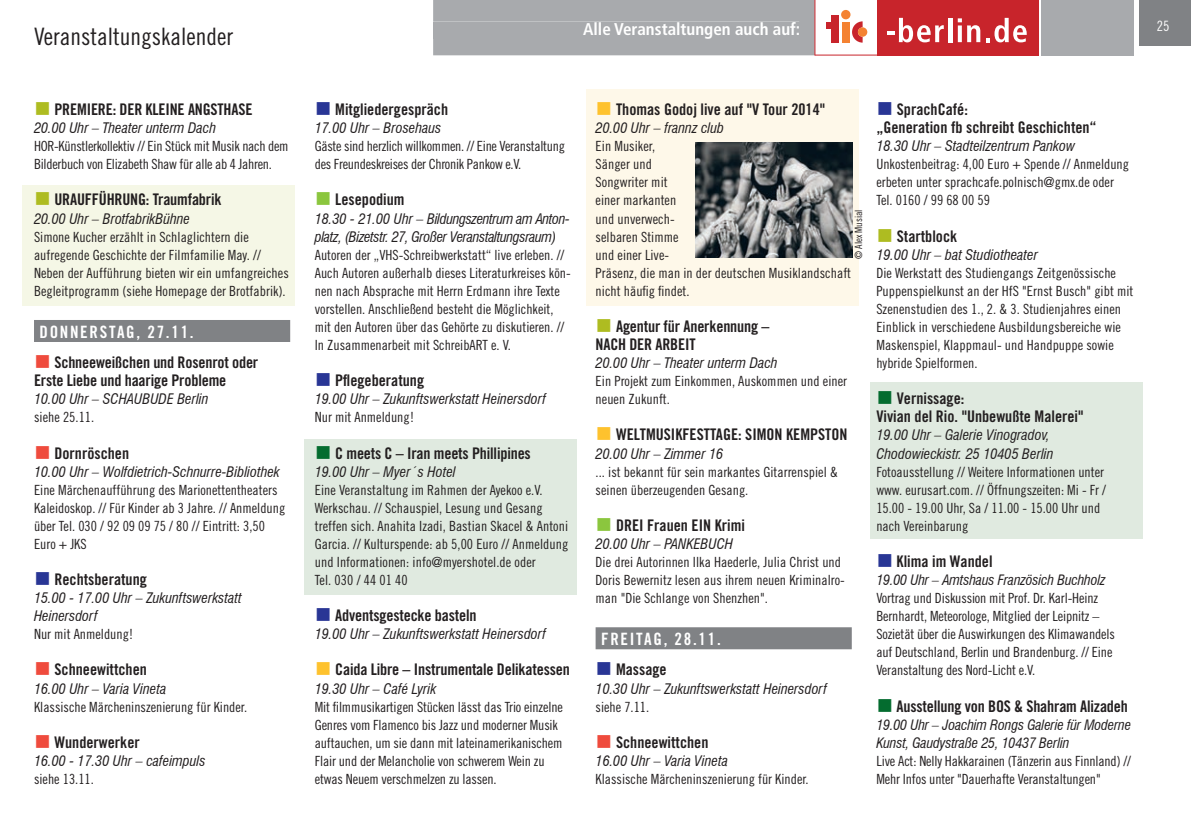
<style>
.page{position:relative;width:1191px;height:840px;background:#fff}
.page>*{position:absolute;margin:0;border:0;box-sizing:border-box;transform-origin:0 0}
.t1{font:24px "Trade Gothic Cond Eighteen";color:#231f20}
.t2{font:17px "Trade Gothic Bold Cond Twenty";letter-spacing:.1em;color:#fff}
.t3{font:700 condensed 17px "Frutiger";color:#fff}
.t4{font:16px/18px "Trade Gothic Bold Cond Twenty";color:#231f20}
.t5{font:italic condensed 14.2px/18px "Swiss 721 BT";color:#231f20}
.t6{font:italic condensed 14.2px/18px "Swiss 721 BT";letter-spacing:-.025em;color:#231f20}
.t7{font:14.2px "Trade Gothic Cond Eighteen";color:#fff}
.t8{font:14px/18px "Trade Gothic Cond Eighteen";color:#231f20}
.t9{font:14px/18px "Trade Gothic Cond Eighteen";letter-spacing:-.02em;color:#231f20}
.t10{font:italic condensed 14px/18px "Swiss 721 BT";letter-spacing:-.01em;color:#231f20}
.t11{font:10px "Trade Gothic Cond Eighteen";color:#231f20}
</style>
<div class="page">
<div style="left:1140px;top:0;width:51px;height:45px;background:#808285"></div>
<div style="left:877px;top:0;width:161px;height:55px;background:#c8242b"></div>
<svg style="left:887px;top:18px;width:56px;height:24px"></svg>
<hr style="left:948px;top:18px;width:4px;height:24px;background:#fff">
<svg style="left:957px;top:18px;width:69px;height:24px"></svg>
<div style="left:841px;top:10px;width:9px;height:9px;background:#f48232;border-radius:50%"></div>
<svg style="left:852px;top:21px;width:10px;height:22px"></svg>
<div style="left:831px;top:15px;width:8px;height:28px;background:#c8242b"></div>
<div style="left:826px;top:22px;width:8px;height:6px;background:#c8242b"></div>
<div style="left:842px;top:22px;width:7px;height:21px;background:#f48232"></div>
<div style="left:858px;top:27px;width:9px;height:10px;background:#f48232;border-radius:50%"></div>
<div style="left:433px;top:0;width:381px;height:55px;background:#a8aaad"></div>
<div style="left:433px;top:22px;width:366px;height:16px;background:#a8aaad"></div>
<hr style="left:814px;top:55px;width:63px;height:1px;background:#c8242b">
<div style="left:1041px;top:0;width:93px;height:55px;background:#a8aaad"></div>
<hr style="left:814px;top:0;width:1px;height:55px;background:#c8242b">
<div style="left:870px;top:382px;width:272px;height:157px;background:#e0eae0"></div>
<div style="left:586px;top:89px;width:272px;height:216px;background:#fef8e9"></div>
<div style="left:304px;top:438px;width:272px;height:156px;background:#e0eae0"></div>
<div style="left:23px;top:185px;width:272px;height:120px;background:#f5f7e6"></div>
<div style="left:34px;top:320px;width:256px;height:22px;background:#808285"></div>
<div style="left:595px;top:627px;width:256px;height:22px;background:#808285"></div>
<img style="left:695px;top:142px;width:157px;height:115px">
<h1 class="t1" style="left:34px;top:23px;width:201px">Veranstaltungskalender</h1>
<p class="t4" style="left:54px;top:100px;width:199px">PREMIERE: DER KLEINE ANGSTHASE</p>
<p class="t5" style="left:34px;top:119px;width:183px">20.00 Uhr – Theater unterm Dach</p>
<p class="t9" style="left:34px;top:137px;width:256px">HOR-Künstlerkollektiv // Ein Stück mit Musik nach dem<br>Bilderbuch von Elizabeth Shaw für alle ab 4 Jahren.</p>
<p class="t4" style="left:54px;top:190px;width:169px">URAUFFÜHRUNG: Traumfabrik</p>
<p class="t5" style="left:34px;top:209px;width:158px">20.00 Uhr – BrotfabrikBühne</p>
<p class="t8" style="left:34px;top:227px;width:256px">Simone Kucher erzählt in Schlaglichtern die aufregende Geschichte der Filmfamilie May. // Neben der Aufführung bieten wir ein umfangreiches Begleitprogramm (siehe Homepage der Brotfabrik).</p>
<p class="t2" style="left:39px;top:321px;width:156px">DONNERSTAG, 27.11.</p>
<p class="t4" style="left:34px;top:353px;width:226px;text-indent:20px">Schneeweißchen und Rosenrot oder<br>Erste Liebe und haarige Probleme</p>
<p class="t5" style="left:34px;top:390px;width:176px">10.00 Uhr – SCHAUBUDE Berlin</p>
<p class="t8" style="left:34px;top:408px;width:62px">siehe 25.11.</p>
<p class="t4" style="left:54px;top:443px;width:76px">Dornröschen</p>
<p class="t5" style="left:34px;top:462px;width:247px">10.00 Uhr – Wolfdietrich-Schnurre-Bibliothek</p>
<p class="t8" style="left:34px;top:480px;width:253px">Eine Märchenaufführung des Marionettentheaters Kaleidoskop. // Für Kinder ab 3 Jahre. // Anmeldung über Tel. 030 / 92 09 09 75 / 80 // Eintritt: 3,50<br>Euro + JKS</p>
<p class="t4" style="left:54px;top:570px;width:94px">Rechtsberatung</p>
<p class="t5" style="left:34px;top:588px;width:209px">15.00 - 17.00 Uhr – Zukunftswerkstatt<br>Heinersdorf</p>
<p class="t8" style="left:34px;top:624px;width:101px">Nur mit Anmeldung!</p>
<p class="t4" style="left:54px;top:660px;width:94px">Schneewittchen</p>
<p class="t5" style="left:34px;top:679px;width:134px">16.00 Uhr – Varia Vineta</p>
<p class="t8" style="left:34px;top:697px;width:215px">Klassische Märcheninszenierung für Kinder.</p>
<p class="t4" style="left:54px;top:732px;width:87px">Wunderwerker</p>
<p class="t5" style="left:34px;top:751px;width:173px">16.00 - 17.30 Uhr – cafeimpuls</p>
<p class="t8" style="left:34px;top:769px;width:61px">siehe 13.11.</p>
<p class="t3" style="left:583px;top:19px;width:219px">Alle Veranstaltungen auch auf:</p>
<p class="t7" style="left:1157px;top:18px;width:14px">25</p>
<p class="t4" style="left:335px;top:100px;width:114px">Mitgliedergespräch</p>
<p class="t5" style="left:315px;top:119px;width:128px">17.00 Uhr – Brosehaus</p>
<p class="t9" style="left:315px;top:137px;width:252px">Gäste sind herzlich willkommen. // Eine Veranstaltung des Freundeskreises der Chronik Pankow e.V.</p>
<p class="t4" style="left:335px;top:190px;width:71px">Lesepodium</p>
<p class="t6" style="left:315px;top:209px;width:256px">18.30 - 21.00 Uhr – Bildungszentrum am Anton&shy;platz, (Bizetstr. 27, Großer Veranstaltungsraum)</p>
<p class="t8" style="left:315px;top:245px;width:257px">Autoren der „VHS-Schreibwerkstatt“ live erleben. // Auch Autoren außerhalb dieses Literaturkreises kön&shy;nen nach Absprache mit Herrn Erdmann ihre Texte vorstellen. Anschließend besteht die Möglichkeit, mit den Autoren über das Gehörte zu diskutieren. // In Zusammenarbeit mit SchreibART e. V.</p>
<p class="t4" style="left:335px;top:371px;width:90px">Pflegeberatung</p>
<p class="t5" style="left:315px;top:390px;width:233px">19.00 Uhr – Zukunftswerkstatt Heinersdorf</p>
<p class="t8" style="left:315px;top:408px;width:101px">Nur mit Anmeldung!</p>
<p class="t4" style="left:335px;top:443px;width:197px">C meets C – Iran meets Phillipines</p>
<p class="t5" style="left:315px;top:462px;width:142px">19.00 Uhr – Myer´s Hotel</p>
<p class="t8" style="left:315px;top:480px;width:255px">Eine Veranstaltung im Rahmen der Ayekoo e.V.<br>Werkschau. // Schauspiel, Lesung und Gesang treffen sich. Anahita Izadi, Bastian Skacel &amp; Antoni Garcia. // Kulturspende: ab 5,00 Euro // Anmeldung und Informationen: info@myershotel.de oder<br>Tel. 030 / 44 01 40</p>
<p class="t4" style="left:335px;top:606px;width:143px">Adventsgestecke basteln</p>
<p class="t5" style="left:315px;top:624px;width:233px">19.00 Uhr – Zukunftswerkstatt Heinersdorf</p>
<p class="t4" style="left:335px;top:660px;width:236px">Caida Libre – Instrumentale Delikatessen</p>
<p class="t5" style="left:315px;top:679px;width:123px">19.30 Uhr – Café Lyrik</p>
<p class="t8" style="left:315px;top:697px;width:250px">Mit filmmusikartigen Stücken lässt das Trio einzelne Genres vom Flamenco bis Jazz und moderner Musik auftauchen, um sie dann mit lateinamerikanischem Flair und der Melancholie von schwerem Wein zu etwas Neuem verschmelzen zu lassen.</p>
<p class="t4" style="left:616px;top:100px;width:211px">Thomas Godoj live auf "V Tour 2014"</p>
<p class="t5" style="left:595px;top:119px;width:130px">20.00 Uhr – frannz club</p>
<p class="t8" style="left:595px;top:137px;width:257px">Ein Musiker,<br>Sänger und<br>Songwriter mit<br>einer markanten<br>und unverwech-<br>selbaren Stimme<br>und einer Live-<br>Präsenz, die man in der deutschen Musiklandschaft nicht häufig findet.</p>
<p class="t4" style="left:595px;top:317px;width:175px;text-indent:20px">Agentur für Anerkennung –<br>NACH DER ARBEIT</p>
<p class="t5" style="left:595px;top:354px;width:183px">20.00 Uhr – Theater unterm Dach</p>
<p class="t8" style="left:595px;top:372px;width:253px">Ein Projekt zum Einkommen, Auskommen und einer neuen Zukunft.</p>
<p class="t4" style="left:616px;top:425px;width:233px">WELTMUSIKFESTTAGE: SIMON KEMPSTON</p>
<p class="t5" style="left:595px;top:444px;width:129px">20.00 Uhr – Zimmer 16</p>
<p class="t8" style="left:595px;top:462px;width:244px">... ist bekannt für sein markantes Gitarrenspiel &amp; seinen überzeugenden Gesang.</p>
<p class="t4" style="left:616px;top:515px;width:130px">DREI Frauen EIN Krimi</p>
<p class="t5" style="left:595px;top:534px;width:139px">20.00 Uhr – PANKEBUCH</p>
<p class="t8" style="left:595px;top:552px;width:251px">Die drei Autorinnen Ilka Haederle, Julia Christ und<br>Doris Bewernitz lesen aus ihrem neuen Kriminalro&shy;man "Die Schlange von Shenzhen".</p>
<p class="t2" style="left:601px;top:628px;width:121px">FREITAG, 28.11.</p>
<p class="t4" style="left:616px;top:660px;width:52px">Massage</p>
<p class="t5" style="left:595px;top:679px;width:233px">10.30 Uhr – Zukunftswerkstatt Heinersdorf</p>
<p class="t8" style="left:595px;top:697px;width:55px">siehe 7.11.</p>
<p class="t4" style="left:616px;top:732px;width:94px">Schneewittchen</p>
<p class="t5" style="left:595px;top:751px;width:134px">16.00 Uhr – Varia Vineta</p>
<p class="t8" style="left:595px;top:769px;width:215px">Klassische Märcheninszenierung für Kinder.</p>
<p class="t11" style="left:852px;top:259px;width:51px;rotate:-90deg">© Alex Musial</p>
<p class="t4" style="left:876px;top:100px;width:222px;text-indent:20px">SprachCafé:<br>„Generation fb schreibt Geschichten“</p>
<p class="t5" style="left:876px;top:137px;width:200px">18.30 Uhr – Stadteilzentrum Pankow</p>
<p class="t8" style="left:876px;top:155px;width:254px">Unkostenbeitrag: 4,00 Euro + Spende // Anmeldung erbeten unter sprachcafe.polnisch@gmx.de oder<br>Tel. 0160 / 99 68 00 59</p>
<p class="t4" style="left:897px;top:227px;width:62px">Startblock</p>
<p class="t5" style="left:876px;top:245px;width:163px">19.00 Uhr – bat Studiotheater</p>
<p class="t8" style="left:876px;top:263px;width:259px">Die Werkstatt des Studiengangs Zeitgenössische Puppenspielkunst an der HfS "Ernst Busch" gibt mit Szenenstudien des 1., 2. &amp; 3. Studienjahres einen Einblick in verschiedene Ausbildungsbereiche wie Maskenspiel, Klappmaul- und Handpuppe sowie hybride Spielformen.</p>
<p class="t4" style="left:876px;top:389px;width:208px;text-indent:20px">Vernissage:<br>Vivian del Rio. "Unbewußte Malerei"</p>
<p class="t5" style="left:876px;top:426px;width:179px">19.00 Uhr – Galerie Vinogradov,<br>Chodowieckistr. 25 10405 Berlin</p>
<p class="t8" style="left:876px;top:462px;width:231px">Fotoausstellung // Weitere Informationen unter www. eurusart.com. // Öffnungszeiten: Mi - Fr / 15.00 - 19.00 Uhr, Sa / 11.00 - 15.00 Uhr und nach Vereinbarung</p>
<p class="t4" style="left:896px;top:552px;width:97px">Klima im Wandel</p>
<p class="t10" style="left:876px;top:570px;width:231px">19.00 Uhr – Amtshaus Französich Buchholz</p>
<p class="t8" style="left:876px;top:588px;width:240px">Vortrag und Diskussion mit Prof. Dr. Karl-Heinz Bernhardt, Meteorologe, Mitglied der Leipnitz – Sozietät über die Auswirkungen des Klimawandels auf Deutschland, Berlin und Brandenburg. // Eine Veranstaltung des Nord-Licht e.V.</p>
<p class="t4" style="left:896px;top:696px;width:233px">Ausstellung von BOS &amp; Shahram Alizadeh</p>
<p class="t10" style="left:876px;top:715px;width:256px">19.00 Uhr – Joachim Rongs Galerie für Moderne<br>Kunst, Gaudystraße 25, 10437 Berlin</p>
<p class="t8" style="left:876px;top:751px;width:256px">Live Act: Nelly Hakkarainen (Tänzerin aus Finnland) //<br>Mehr Infos unter "Dauerhafte Veranstaltungen"</p>
</div>
